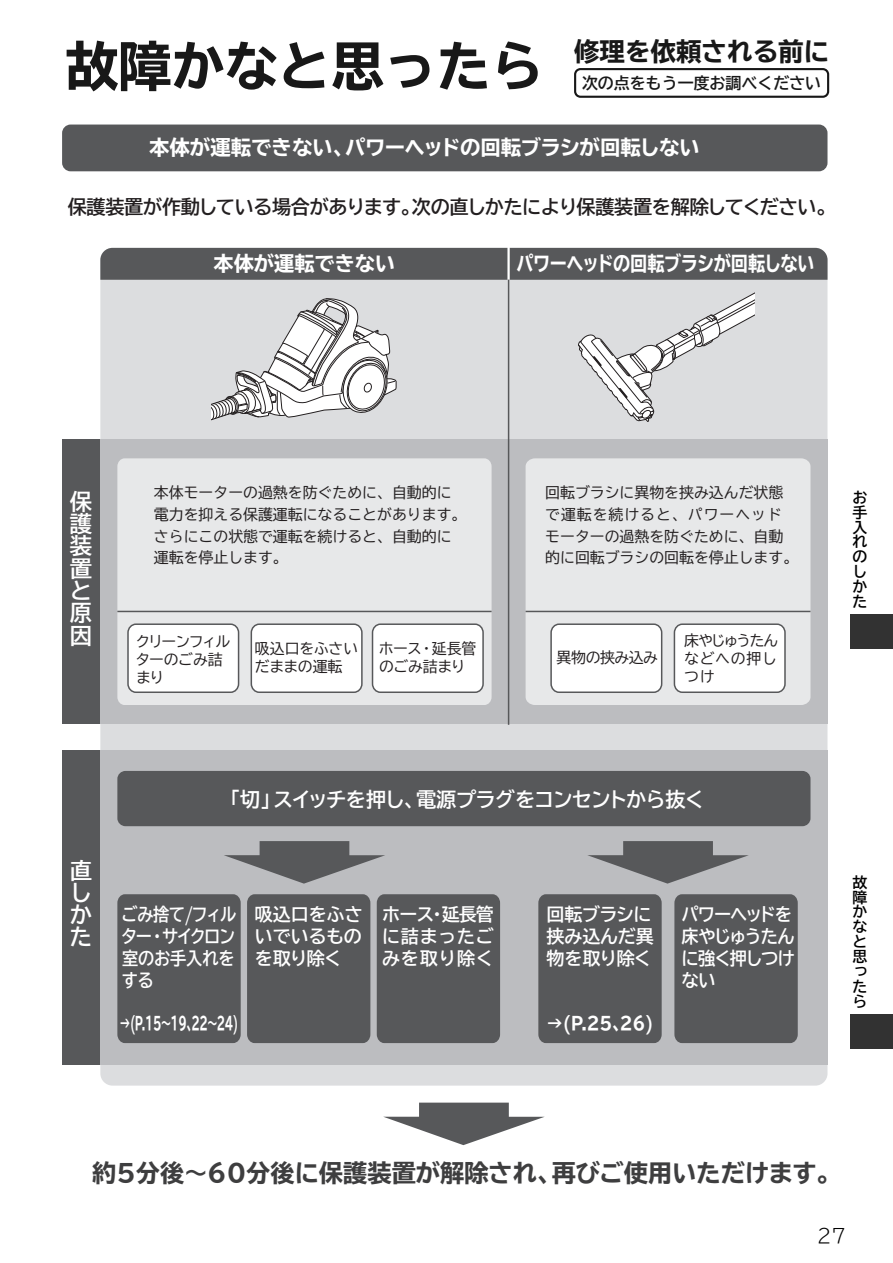
<style>
.page{position:relative;width:893px;height:1263px;background:#fff}
.page>*{position:absolute;margin:0;border:0;box-sizing:border-box;transform-origin:0 0}
.t1{font:700 expanded 53.1px "TBUD Go Std";color:#181818}
.t2{font:700 expanded 25.5px "TBUD Go Std";color:#181818}
.t3{font:24.3px "TBUD Go Std Ex Bold 90 pv RKSJ H";color:#3e3e3f}
.t4{font:22.35px/22.4px "TBUD Go Std Bold 90 pv RKSJ H";color:#fff;text-align:justify}
.t5{font:20.4px "TBUD Go Std Ex Bold 90 pv RKSJ H";color:#fff}
.t6{font:20.25px "TBUD Go Std Bold 90 pv RKSJ H";letter-spacing:-.055em;color:#fff}
.t7{font:20.25px "TBUD Go Std Ex Bold 90 pv RKSJ H";letter-spacing:-.03em;color:#fff;scale:.85 1}
.t8{font:20.25px "TBUD Go Std Ex Bold 90 pv RKSJ H";color:#fff}
.t9{font:19.2px "TBUD Go Std Bold 90 pv RKSJ H";letter-spacing:-.015em;color:#231f20}
.t10{font:300 19.2px "TBUD Go Std Super";color:#000}
.t11{font:18px/22.2px "TBUD Go Std Bold 90 pv RKSJ H";letter-spacing:-.025em;color:#fff;text-align:justify}
.t12{font:18px/22.2px "TBUD Go Std Bold 90 pv RKSJ H";letter-spacing:-.025em;color:#fff;text-align:justify;scale:.9 1}
.t13{font:18px/22.2px "TBUD Go Std Bold 90 pv RKSJ H";letter-spacing:-.065em;color:#fff;scale:.96 1}
.t14{font:18px "TBUD Go Std Ex Bold 90 pv RKSJ H";letter-spacing:-.05em;color:#fff;scale:.59 1}
.t15{font:18px "TBUD Go Std Ex Bold 90 pv RKSJ H";letter-spacing:-.05em;color:#fff;scale:.9 1}
.t16{font:700 15.9px "TBUD Go Std";color:#181818}
.t17{font:14.85px/21.8px "TBUD Go Std Regular 90 pv RKSJ H";color:#231f20}
.t18{font:14.85px/18px "TBUD Go Std Regular 90 pv RKSJ H";letter-spacing:-.03em;color:#231f20}
.t19{font:700 14.85px/14.9px "TBUD Go Std";color:#000;text-align:justify}
.t20{font:14.85px/18px "TBUD Go Std Regular 90 pv RKSJ H";letter-spacing:-.085em;color:#231f20}
</style>
<div class="page">
<svg style="left:574px;top:68px;width:255px;height:30px"></svg>
<div style="left:62px;top:125px;width:765px;height:46px;background:#57585a;border-radius:9px"></div>
<div style="left:100px;top:248px;width:727px;height:837px;background:#dcdddf;border-radius:12px"></div>
<div style="left:100px;top:248px;width:727px;height:32px;background:#57585a"></div>
<div style="left:62px;top:439px;width:38px;height:285px;background:#57585a"></div>
<div style="left:62px;top:750px;width:38px;height:314px;background:#57585a"></div>
<div style="left:100px;top:439px;width:727px;height:285px;background:#bcbdc0"></div>
<div style="left:100px;top:750px;width:727px;height:314px;background:#bcbdc0"></div>
<div style="left:117px;top:458px;width:375px;height:247px;background:#e7e8e9;border-radius:8px"></div>
<div style="left:526px;top:458px;width:284px;height:247px;background:#e7e8e9"></div>
<div style="left:117px;top:894px;width:124px;height:149px;background:#57585a"></div>
<div style="left:377px;top:894px;width:123px;height:149px;background:#57585a"></div>
<div style="left:538px;top:894px;width:124px;height:149px;background:#57585a"></div>
<div style="left:247px;top:894px;width:123px;height:149px;background:#57585a"></div>
<hr style="left:507px;top:244px;width:3px;height:36px;background:#fff">
<hr style="left:508px;top:280px;width:1px;height:445px;background:#57585a">
<hr style="left:117px;top:611px;width:375px;height:1px;background:#57585a">
<hr style="left:526px;top:611px;width:284px;height:1px;background:#57585a">
<div style="left:128px;top:624px;width:111px;height:68px;background:#fff;border-radius:8px"></div>
<div style="left:127px;top:623px;width:112px;height:70px;border:2px solid #57585a;border-radius:8px"></div>
<div style="left:251px;top:624px;width:111px;height:68px;background:#fff;border-radius:8px"></div>
<div style="left:251px;top:623px;width:112px;height:70px;border:2px solid #57585a;border-radius:8px"></div>
<div style="left:372px;top:624px;width:111px;height:68px;background:#fff;border-radius:8px"></div>
<div style="left:372px;top:623px;width:112px;height:70px;border:2px solid #57585a;border-radius:8px"></div>
<svg style="left:224px;top:841px;width:161px;height:43px"></svg>
<svg style="left:588px;top:841px;width:161px;height:43px"></svg>
<svg style="left:383px;top:1102px;width:162px;height:43px"></svg>
<div style="left:117px;top:771px;width:693px;height:55px;background:#57585a;border-radius:8px"></div>
<div style="left:674px;top:894px;width:124px;height:149px;background:#57585a"></div>
<div style="left:551px;top:624px;width:111px;height:68px;background:#fff;border-radius:8px"></div>
<div style="left:550px;top:623px;width:112px;height:70px;border:2px solid #57585a;border-radius:8px"></div>
<div style="left:674px;top:624px;width:111px;height:68px;background:#fff;border-radius:8px"></div>
<div style="left:674px;top:623px;width:112px;height:70px;border:2px solid #57585a;border-radius:8px"></div>
<svg style="left:211px;top:298px;width:186px;height:123px"></svg>
<svg style="left:578px;top:293px;width:176px;height:129px"></svg>
<div style="left:850px;top:614px;width:43px;height:34px;background:#323232"></div>
<div style="left:850px;top:1014px;width:43px;height:34px;background:#323232"></div>
<h1 class="t1" style="left:65px;top:37px;width:480px">故障かなと思ったら</h1>
<h2 class="t2" style="left:574px;top:37px;width:257px">修理を依頼される前に</h2>
<p class="t16" style="left:582px;top:70px;width:241px">次の点をもう一度お調べください</p>
<h3 class="t5" style="left:149px;top:136px;width:552px">本体が運転できない、パワーヘッドの回転ブラシが回転しない</h3>
<p class="t9" style="left:68px;top:191px;width:769px">保護装置が作動している場合があります。次の直しかたにより保護装置を解除してください。</p>
<h3 class="t8" style="left:214px;top:253px;width:183px">本体が運転できない</h3>
<h3 class="t7" style="left:516px;top:253px;width:353px">パワーヘッドの回転ブラシが回転しない</h3>
<h3 class="t4" style="left:70px;top:490px;width:24px">保護装置と原因</h3>
<p class="t17" style="left:154px;top:481px;width:314px">本体モーターの過熱を防ぐために、自動的に電力を抑える保護運転になることがあります。さらにこの状態で運転を続けると、自動的に運転を停止します。</p>
<p class="t17" style="left:545px;top:481px;width:254px">回転ブラシに異物を挟み込んだ状態で運転を続けると、パワーヘッドモーターの過熱を防ぐために、自動的に回転ブラシの回転を停止します。</p>
<p class="t20" style="left:136px;top:632px;width:96px">クリーンフィルターのごみ詰まり</p>
<p class="t17" style="left:255px;top:639px;width:105px;line-height:18px">吸込口をふさいだままの運転</p>
<p class="t18" style="left:379px;top:639px;width:99px">ホース・延長管のごみ詰まり</p>
<p class="t18" style="left:557px;top:648px;width:103px">異物の挟み込み</p>
<p class="t17" style="left:684px;top:631px;width:96px;line-height:18px;text-align:justify">床やじゅうたんなどへの押しつけ</p>
<h3 class="t4" style="left:70px;top:859px;width:23px">直しかた</h3>
<h3 class="t6" style="left:220px;top:782px;width:486px">「切」スイッチを押し、電源プラグをコンセントから抜く</h3>
<p class="t12" style="left:121px;top:903px;width:129px">ごみ捨て/フィルター・サイクロン室のお手入れをする</p>
<p class="t14" style="left:120px;top:1013px;width:202px">→(P.15～19､22～24)</p>
<p class="t11" style="left:255px;top:903px;width:109px">吸込口をふさいでいるものを取り除く</p>
<p class="t11" style="left:382px;top:903px;width:113px">ホース・延長管に詰まったごみを取り除く</p>
<p class="t11" style="left:546px;top:903px;width:109px;text-align:left">回転ブラシに挟み込んだ異物を取り除く</p>
<p class="t15" style="left:547px;top:1013px;width:120px">→(P.25､26)</p>
<p class="t13" style="left:681px;top:903px;width:120px">パワーヘッドを床やじゅうたんに強く押しつけない</p>
<p class="t19" style="left:853px;top:490px;width:16px">お手入れのしかた</p>
<p class="t19" style="left:853px;top:875px;width:16px">故障かなと思ったら</p>
<h3 class="t3" style="left:92px;top:1159px;width:750px">約5分後～60分後に保護装置が解除され、再びご使用いただけます。</h3>
<p class="t10" style="left:817px;top:1219px;width:30px">27</p>
</div>
